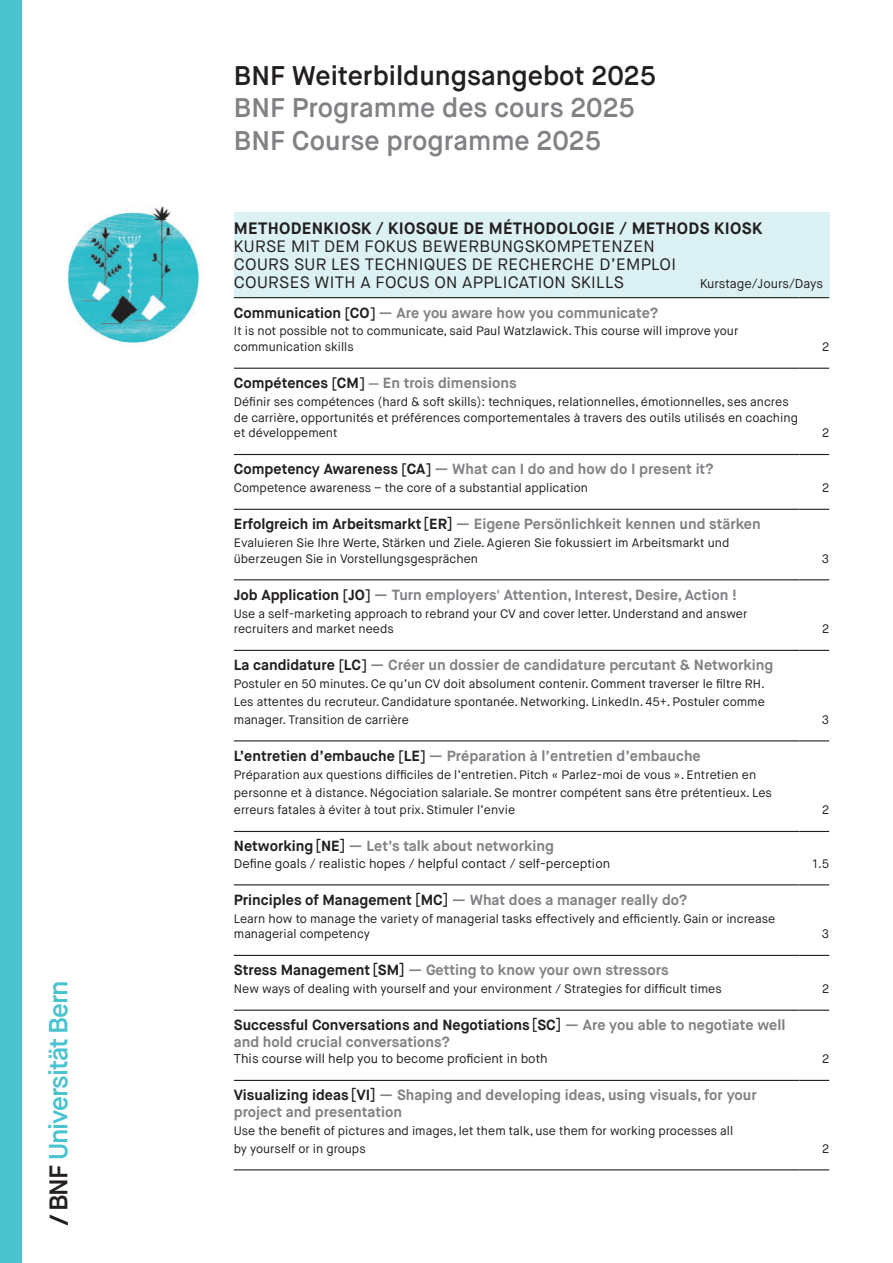
<style>
.page{position:relative;width:893px;height:1263px;background:#fff}
.page>*{position:absolute;margin:0;border:0;box-sizing:border-box;transform-origin:0 0}
.Titre_1{font:600 27px "Maison Neue";color:#808285}
.Titre_1-2{font:600 27px "Maison Neue";color:#231f20}
.t1{font:600 26.25px "Maison Neue";letter-spacing:-.04em;color:#49c3ce}
.Titre_2{font:16.5px/18px "Maison Neue";letter-spacing:.02em;color:#231f20}
.Titre_2-2{font:700 16.5px "Maison Neue";letter-spacing:.02em;color:#231f20}
.Titre_new{font:700 14.7px/16.8px "Maison Neue";color:#808285}
.Titre_new-2{font:700 14.7px "Maison Neue";color:#231f20}
.Body_copy{font:700 14.7px "Maison Neue";color:#808285}
.Titre_new-3{font:12.75px "Maison Neue";color:#231f20}
.Titre_2-3{font:12.75px "Maison Neue";color:#231f20}
.Body_copy-2{font:12.3px/15.8px "Maison Neue";color:#231f20}
.Tage{font:12.3px/15.8px "Maison Neue";color:#231f20}
.s1{font-size:25.5px;color:#231f20}
.s2{color:#231f20}
.s3{font-size:12.3px}
.s4{color:#808285}
</style>
<div class="page">
<div style="left:234px;top:213px;width:595px;height:85px;background:#dbf1f3"></div>
<hr style="left:234px;top:297px;width:565px;height:1px;background:#231f20">
<hr style="left:799px;top:297px;width:30px;height:1px;background:#231f20">
<hr style="left:234px;top:368px;width:565px;height:1px;background:#231f20">
<hr style="left:799px;top:368px;width:30px;height:1px;background:#231f20">
<hr style="left:234px;top:454px;width:565px;height:1px;background:#231f20">
<hr style="left:799px;top:454px;width:30px;height:1px;background:#231f20">
<hr style="left:234px;top:509px;width:565px;height:1px;background:#231f20">
<hr style="left:799px;top:509px;width:30px;height:1px;background:#231f20">
<hr style="left:234px;top:579px;width:565px;height:1px;background:#231f20">
<hr style="left:799px;top:579px;width:30px;height:1px;background:#231f20">
<hr style="left:234px;top:650px;width:565px;height:1px;background:#231f20">
<hr style="left:799px;top:650px;width:30px;height:1px;background:#231f20">
<hr style="left:234px;top:740px;width:565px;height:1px;background:#231f20">
<hr style="left:799px;top:740px;width:30px;height:1px;background:#231f20">
<hr style="left:234px;top:831px;width:565px;height:1px;background:#231f20">
<hr style="left:799px;top:831px;width:30px;height:1px;background:#231f20">
<hr style="left:234px;top:884px;width:565px;height:1px;background:#231f20">
<hr style="left:799px;top:884px;width:30px;height:1px;background:#231f20">
<hr style="left:234px;top:955px;width:565px;height:1px;background:#231f20">
<hr style="left:799px;top:955px;width:30px;height:1px;background:#231f20">
<hr style="left:234px;top:1010px;width:565px;height:1px;background:#231f20">
<hr style="left:799px;top:1010px;width:30px;height:1px;background:#231f20">
<hr style="left:234px;top:1080px;width:565px;height:1px;background:#231f20">
<hr style="left:799px;top:1080px;width:30px;height:1px;background:#231f20">
<hr style="left:234px;top:1169px;width:565px;height:1px;background:#231f20">
<hr style="left:799px;top:1169px;width:30px;height:1px;background:#231f20">
<img style="left:68px;top:206px;width:133px;height:137px">
<svg style="left:50px;top:1214px;width:18px;height:11px"></svg>
<div style="left:0;top:0;width:21px;height:1263px;background:#49c3ce"></div>
<p class="t1" style="left:42px;top:1211px;width:233px;rotate:-90deg"><span class="s1">BNF</span> Universität Bern</p>
<p class="Titre_1-2" style="left:234px;top:58px;width:423px">BNF Weiterbildungsangebot 2025</p>
<p class="Titre_1" style="left:234px;top:91px;width:402px">BNF Programme des cours 2025</p>
<p class="Titre_1" style="left:234px;top:123px;width:368px">BNF Course programme 2025</p>
<p class="Titre_2-2" style="left:234px;top:218px;width:530px">METHODENKIOSK / KIOSQUE DE MÉTHODOLOGIE / METHODS KIOSK</p>
<p class="Titre_2" style="left:234px;top:237px;width:444px">KURSE MIT DEM FOKUS BEWERBUNGSKOMPETENZEN<br>COURS SUR LES TECHNIQUES DE RECHERCHE D’EMPLOI</p>
<p class="Titre_2" style="left:234px;top:273px;width:392px">COURSES WITH A FOCUS ON APPLICATION SKILLS</p>
<p class="Titre_2-3" style="left:700px;top:275px;width:124px">Kurstage/Jours/Days</p>
<p class="Titre_new" style="left:234px;top:304px;width:426px"><span class="s2">Communication [CO]</span> — Are you aware how you communicate?</p>
<p class="Body_copy-2" style="left:234px;top:323px;width:506px">It is not possible not to communicate, said Paul Watzlawick. This course will improve your communication skills</p>
<p class="Tage" style="left:822px;top:339px;width:9px">2</p>
<p class="Body_copy" style="left:234px;top:374px;width:284px"><span class="s2">Compétences [CM]</span> <span class="s3">—</span> En trois dimensions</p>
<p class="Tage" style="left:234px;top:394px;width:566px">Définir ses compétences (hard &amp; soft skills): techniques, relationnelles, émotionnelles, ses ancres de carrière, opportunités et préférences comportementales à travers des outils utilisés en coaching et développement</p>
<p class="Tage" style="left:822px;top:425px;width:9px">2</p>
<p class="Titre_new" style="left:234px;top:461px;width:481px"><span class="s2">Competency Awareness [CA]</span> — What can I do and how do I present it?</p>
<p class="Body_copy-2" style="left:234px;top:480px;width:356px">Competence awareness – the core of a substantial application</p>
<p class="Tage" style="left:822px;top:480px;width:9px">2</p>
<p class="Titre_new" style="left:234px;top:516px;width:528px"><span class="s2">Erfolgreich im Arbeitsmarkt [ER]</span> — Eigene Persönlichkeit kennen und stärken</p>
<p class="Body_copy-2" style="left:234px;top:535px;width:497px">Evaluieren Sie Ihre Werte, Stärken und Ziele. Agieren Sie fokussiert im Arbeitsmarkt und überzeugen Sie in Vorstellungsgesprächen</p>
<p class="Tage" style="left:822px;top:551px;width:9px">3</p>
<p class="Titre_new" style="left:234px;top:586px;width:505px"><span class="s2">Job Application [JO]</span> — Turn employers' Attention, Interest, Desire, Action !</p>
<p class="Body_copy-2" style="left:234px;top:605px;width:515px">Use a self-marketing approach to rebrand your CV and cover letter. Understand and answer recruiters and market needs</p>
<p class="Tage" style="left:822px;top:621px;width:9px">2</p>
<p class="Titre_new" style="left:234px;top:657px;width:541px"><span class="s2">La candidature [LC]</span> — Créer un dossier de candidature percutant &amp; Networking</p>
<p class="Body_copy-2" style="left:234px;top:676px;width:532px">Postuler en 50 minutes. Ce qu’un CV doit absolument contenir. Comment traverser le filtre RH.</p>
<p class="Body_copy-2" style="left:234px;top:694px;width:532px">Les attentes du recruteur. Candidature spontanée. Networking. LinkedIn. 45+. Postuler comme</p>
<p class="Body_copy-2" style="left:234px;top:712px;width:177px">manager. Transition de carrière</p>
<p class="Tage" style="left:822px;top:712px;width:9px">3</p>
<p class="Titre_new" style="left:234px;top:747px;width:468px"><span class="s2">L’entretien d’embauche [LE]</span> — Préparation à l’entretien d’embauche</p>
<p class="Body_copy-2" style="left:234px;top:767px;width:524px">Préparation aux questions difficiles de l’entretien. Pitch « Parlez-moi de vous ». Entretien en</p>
<p class="Body_copy-2" style="left:234px;top:784px;width:539px">personne et à distance. Négociation salariale. Se montrer compétent sans être prétentieux. Les</p>
<p class="Body_copy-2" style="left:234px;top:802px;width:283px">erreurs fatales à éviter à tout prix. Stimuler l’envie</p>
<p class="Tage" style="left:822px;top:802px;width:9px">2</p>
<p class="Titre_new" style="left:234px;top:838px;width:322px"><span class="s2">Networking [NE]</span> — Let’s talk about networking</p>
<p class="Titre_new-3" style="left:234px;top:855px;width:378px">Define goals / realistic hopes / helpful contact / self-perception</p>
<p class="Tage" style="left:812px;top:856px;width:18px">1.5</p>
<p class="Titre_new-2" style="left:234px;top:890px;width:455px">Principles of Management [MC] <span class="s4">— What does a manager really do?</span></p>
<p class="Body_copy-2" style="left:234px;top:910px;width:543px">Learn how to manage the variety of managerial tasks effectively and efficiently. Gain or increase managerial competency</p>
<p class="Tage" style="left:822px;top:926px;width:9px">3</p>
<p class="Titre_new" style="left:234px;top:962px;width:436px"><span class="s2">Stress Management [SM]</span> — Getting to know your own stressors</p>
<p class="Body_copy-2" style="left:234px;top:981px;width:489px">New ways of dealing with yourself and your environment / Strategies for difficult times</p>
<p class="Tage" style="left:822px;top:981px;width:9px">2</p>
<p class="Titre_new" style="left:234px;top:1017px;width:553px"><span class="s2">Successful Conversations and Negotiations [SC]</span> — Are you able to negotiate well and hold crucial conversations?</p>
<p class="Titre_new-3" style="left:234px;top:1051px;width:315px">This course will help you to become proficient in both</p>
<p class="Tage" style="left:822px;top:1051px;width:9px">2</p>
<p class="Titre_new" style="left:234px;top:1087px;width:524px"><span class="s2">Visualizing ideas [VI]</span> — Shaping and developing ideas, using visuals, for your project and presentation</p>
<p class="Body_copy-2" style="left:234px;top:1123px;width:501px">Use the benefit of pictures and images, let them talk, use them for working processes all</p>
<p class="Body_copy-2" style="left:234px;top:1141px;width:133px">by yourself or in groups</p>
<p class="Tage" style="left:822px;top:1141px;width:9px">2</p>
</div>
